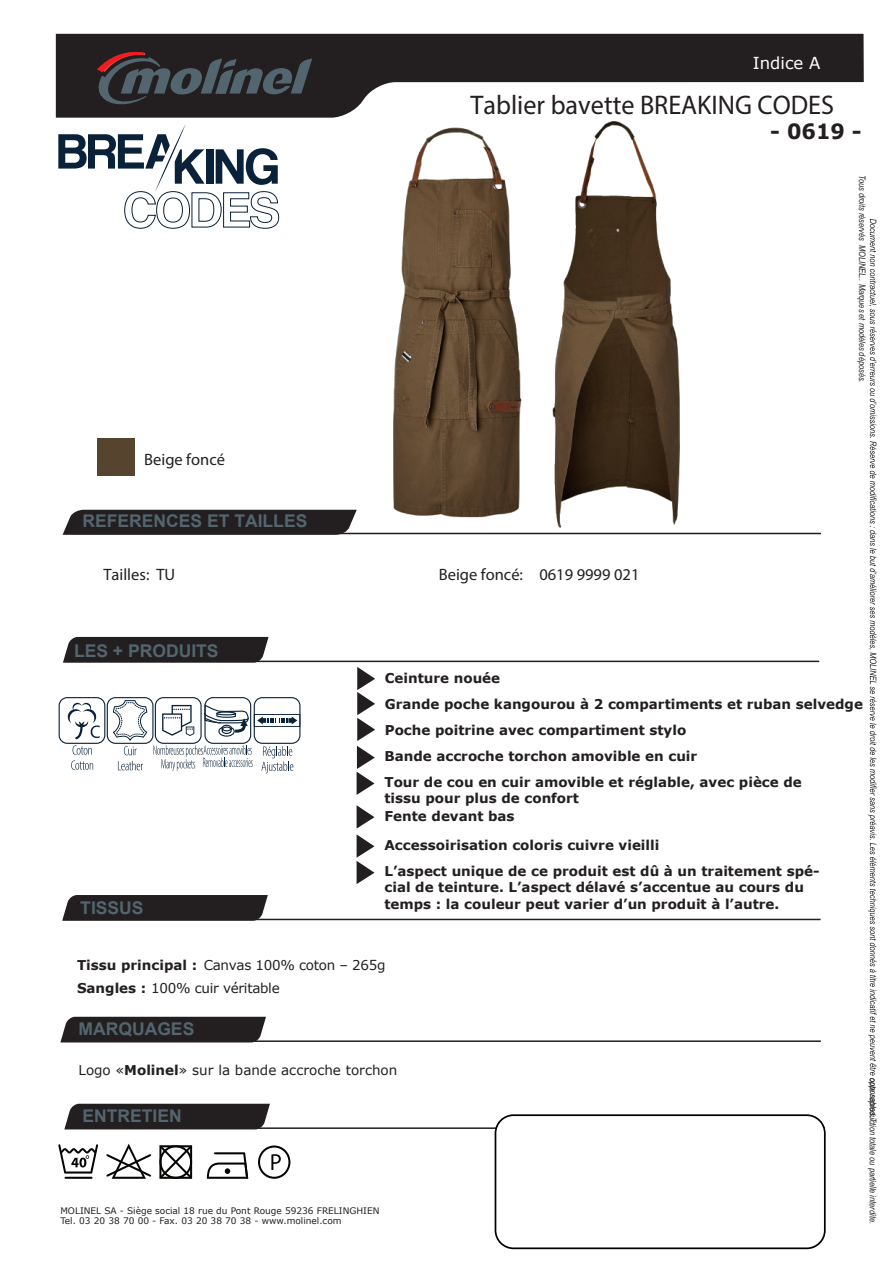
<style>
.page{position:relative;width:893px;height:1263px;background:#fff}
.page>*{position:absolute;margin:0;border:0;box-sizing:border-box;transform-origin:0 0}
.t1{font:700 27px "Myriad Pro";color:#231f20}
.t2{font:700 21px "Verdana";color:#231f20}
.t3{font:700 17.55px "Arial";color:#53656e}
.t4{font:700 16.5px "Myriad Pro";color:#231f20}
.t5{font:16.5px "Verdana";color:#fefefd}
.t6{font:700 13.5px/26px "Verdana";color:#231f20}
.t7{font:13.5px "Verdana";color:#231f20}
.t8{font:13.5px "Verdana";letter-spacing:-.02em;color:#231f20}
.t9{font:9px/10.8px "Verdana";color:#231f20}
.t10{font:italic 9px "Arial Narrow";color:#231f20}
.s1{font-weight:400}
.s2{font-weight:700}
</style>
<div class="page">
<svg style="left:868px;top:219px;width:8px;height:904px"></svg>
<hr style="left:71px;top:533px;width:750px;height:1px;background:#231f20">
<svg style="left:63px;top:510px;width:294px;height:25px;background:#2c2829"></svg>
<svg style="left:56px;top:34px;width:808px;height:84px;fill:#231f20"></svg>
<hr style="left:65px;top:661px;width:754px;height:1px;background:#231f20">
<svg style="left:63px;top:637px;width:206px;height:26px;background:#2e2a2b"></svg>
<hr style="left:64px;top:919px;width:756px;height:1px;background:#231f20">
<svg style="left:62px;top:895px;width:206px;height:26px;background:#2d292a"></svg>
<hr style="left:62px;top:1040px;width:759px;height:2px;background:#231f20">
<div style="left:60px;top:1017px;width:206px;height:25px;background:#231f20"></div>
<hr style="left:66px;top:1127px;width:759px;height:2px;background:#231f20">
<div style="left:64px;top:1104px;width:206px;height:25px;background:#231f20"></div>
<svg style="left:97px;top:50px;width:215px;height:58px;background:#353438"></svg>
<div style="left:495px;top:1115px;width:330px;height:133px;background:#fff;border-radius:18px"></div>
<div style="left:495px;top:1114px;width:331px;height:135px;border:2px solid #000001;border-radius:18px"></div>
<div style="left:98px;top:438px;width:37px;height:38px;background:#57442f"></div>
<svg style="left:357px;top:805px;width:17px;height:23px"></svg>
<svg style="left:357px;top:834px;width:17px;height:50px"></svg>
<svg style="left:357px;top:667px;width:18px;height:128px"></svg>
<svg style="left:58px;top:124px;width:221px;height:105px"></svg>
<img style="left:394px;top:122px;width:286px;height:405px">
<svg style="left:59px;top:697px;width:241px;height:76px"></svg>
<hr style="left:65px;top:1177px;width:27px;height:2px;background:#040503">
<svg style="left:58px;top:1144px;width:40px;height:29px"></svg>
<svg style="left:258px;top:1145px;width:32px;height:34px"></svg>
<svg style="left:106px;top:1143px;width:45px;height:36px"></svg>
<svg style="left:159px;top:1145px;width:33px;height:34px"></svg>
<svg style="left:207px;top:1152px;width:41px;height:27px"></svg>
<p class="t5" style="left:753px;top:52px;width:69px">Indice A</p>
<h1 class="t1" style="left:471px;top:88px;width:365px">Tablier bavette BREAKING CODES</h1>
<h2 class="t2" style="left:770px;top:117px;width:93px">- 0619 -</h2>
<p class="t4" style="left:144px;top:449px;width:82px">Beige foncé</p>
<p class="t3" style="left:82px;top:508px;width:226px">REFERENCES ET TAILLES</p>
<p class="t4" style="left:103px;top:564px;width:73px">Tailles: TU</p>
<p class="t4" style="left:439px;top:564px;width:202px">Beige foncé: <span class="s1">0619 9999 021</span></p>
<p class="t3" style="left:74px;top:638px;width:146px">LES + PRODUITS</p>
<p class="t10" style="left:868px;top:175px;width:209px;rotate:90deg">Tous droits réservés MOLINEL.. Marques et modèles déposés.</p>
<p class="t6" style="left:384px;top:665px;width:480px">Ceinture nouée<br>Grande poche kangourou à 2 compartiments et ruban selvedge Poche poitrine avec compartiment stylo<br>Bande accroche torchon amovible en cuir<br>Tour de cou en cuir amovible et réglable, avec pièce de</p>
<p class="t6" style="left:384px;top:785px;width:196px">tissu pour plus de confort</p>
<p class="t3" style="left:80px;top:895px;width:65px">TISSUS</p>
<p class="t6" style="left:384px;top:801px;width:276px;line-height:29.1px">Fente devant bas<br>Accessoirisation coloris cuivre vieilli</p>
<p class="t6" style="left:384px;top:863px;width:437px;line-height:16.2px">L’aspect unique de ce produit est dû à un traitement spé&shy;cial de teinture. L’aspect délavé s’accentue au cours du temps : la couleur peut varier d’un produit à l’autre.</p>
<p class="t6" style="left:77px;top:953px;width:204px;line-height:23.2px">Tissu principal :<br>Sangles : <span class="s1">100% cuir véritable</span></p>
<p class="t8" style="left:204px;top:955px;width:183px">Canvas 100% coton – 265g</p>
<p class="t3" style="left:78px;top:1017px;width:117px">MARQUAGES</p>
<p class="t7" style="left:79px;top:1061px;width:320px">Logo «<span class="s2">Molinel</span>» sur la bande accroche torchon</p>
<p class="t3" style="left:82px;top:1103px;width:101px">ENTRETIEN</p>
<p class="t9" style="left:60px;top:1205px;width:321px">MOLINEL SA - Siège social 18 rue du Pont Rouge 59236 FRELINGHIEN<br>Tel. 03 20 38 70 00 - Fax. 03 20 38 70 38 - www.molinel.com</p>
<p class="t10" style="left:879px;top:1078px;width:148px;rotate:90deg">oute reproduction totale ou partielle interdite.</p>
</div>
